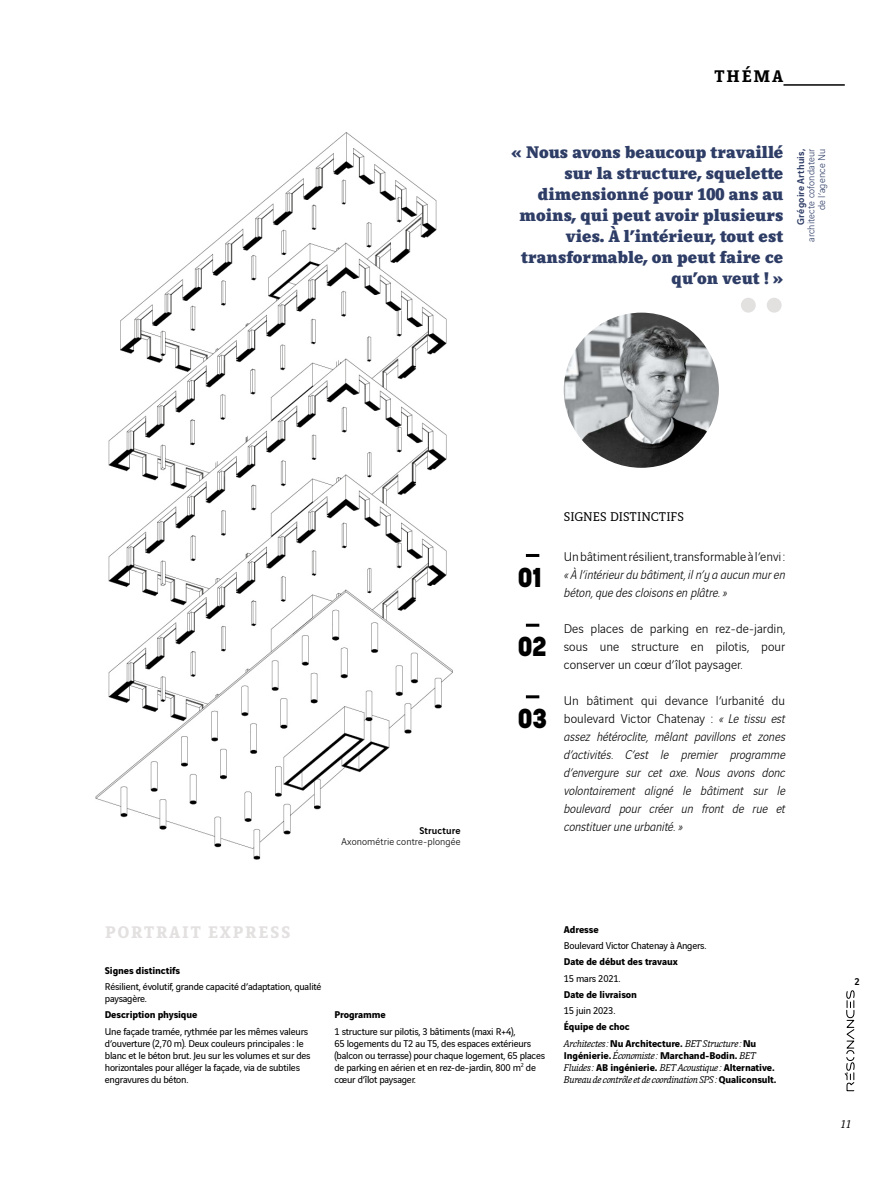
<style>
.page{position:relative;width:893px;height:1191px;background:#fff}
.page>*{position:absolute;margin:0;border:0;box-sizing:border-box;transform-origin:0 0}
.t1{font:800 27px "Korolev";color:#000}
.t2{font:900 18px/21px "Vinci Serif";color:#2e3d66;text-align:right}
.t3{font:700 18px "Vinci Serif";letter-spacing:.1em;color:#e3e0e0}
.t4{font:700 18px "Vinci Serif";letter-spacing:.1em;color:#000}
.t5{font:italic 300 13.5px/18px "Vinci Sans";color:#000}
.t6{font:300 13.5px/18px "Vinci Sans";color:#000;text-align:justify}
.t7{font:13.5px "Vinci Serif";color:#000}
.t8{font:italic 12px "Vinci Serif";color:#000}
.t9{font:10.5px/12px "Vinci Sans";letter-spacing:-.02em;color:#000}
.t10{font:700 10.5px/12px "Vinci Sans";letter-spacing:-.01em;color:#000}
.t11{font:italic 10.5px "Vinci Serif";letter-spacing:-.02em;color:#000}
.t12{font:300 10.5px/10.5px "Vinci Sans";letter-spacing:.01em;color:#2e3d66;text-align:right}
.t13{font:300 10.5px "Vinci Sans";letter-spacing:.01em;color:#000}
.t14{font:500 10.5px "Vinci Sans";letter-spacing:.01em;color:#2e3d66}
.t15{font:500 10.5px "Vinci Sans";letter-spacing:.01em;color:#000}
.s1{font-style:italic}
.s2{font-style:normal}
.s3{font-family:"Vinci Sans";font-weight:700;font-style:normal}
.s4{font-family:"Vinci Serif";font-weight:400;font-style:italic}
</style>
<div class="page">
<hr style="left:783px;top:84px;width:62px;height:2px;background:#000">
<svg style="left:844px;top:990px;width:11px;height:101px"></svg>
<svg style="left:526px;top:554px;width:13px;height:3px"></svg>
<svg style="left:526px;top:623px;width:13px;height:3px"></svg>
<svg style="left:526px;top:695px;width:13px;height:3px"></svg>
<img style="left:95px;top:132px;width:358px;height:728px">
<div style="left:767px;top:298px;width:15px;height:15px;background:#e3e0e0;border-radius:50%"></div>
<div style="left:741px;top:298px;width:15px;height:15px;background:#e3e0e0;border-radius:50%"></div>
<img style="left:564px;top:313px;width:155px;height:155px">
<h2 class="t4" style="left:715px;top:63px;width:70px">THÉMA</h2>
<h2 class="t2" style="left:511px;top:141px;width:274px">« Nous avons beaucoup travaillé sur la structure, squelette dimensionné pour 100 ans au moins, qui peut avoir plusieurs vies. À l’intérieur, tout est transformable, on peut faire ce qu’on veut ! »</h2>
<p class="t14" style="left:792px;top:225px;width:77px;rotate:-90deg">Grégoire Arthuis,</p>
<p class="t12" style="left:805px;top:242px;width:95px;rotate:-90deg">architecte cofondateur de l’agence Nu</p>
<p class="t15" style="left:419px;top:822px;width:43px">Structure</p>
<p class="t13" style="left:341px;top:833px;width:121px">Axonométrie contre-plongée</p>
<h1 class="t1" style="left:518px;top:560px;width:26px">01</h1>
<h1 class="t1" style="left:518px;top:630px;width:31px">02</h1>
<h1 class="t1" style="left:518px;top:701px;width:31px">03</h1>
<p class="t7" style="left:564px;top:507px;width:122px">SIGNES DISTINCTIFS</p>
<p class="t6" style="left:564px;top:547px;width:223px">Un bâtiment résilient, transformable à l’envi :</p>
<p class="t5" style="left:564px;top:565px;width:223px">« À l’intérieur du bâtiment, il n’y a aucun mur en béton, que des cloisons en plâtre. »</p>
<p class="t6" style="left:564px;top:619px;width:223px">Des places de parking en rez-de-jardin, sous une structure en pilotis, pour conserver un cœur d’îlot paysager<span class="s1">.</span></p>
<p class="t5" style="left:564px;top:691px;width:223px;text-align:justify"><span class="s2">Un bâtiment qui devance l’urbanité du boulevard Victor Chatenay :</span> « Le tissu est assez hétéroclite, mêlant pavillons et zones d’activités. C’est le premier programme d’envergure sur cet axe. Nous avons donc volontairement aligné le bâtiment sur le boulevard pour créer un front de rue et constituer une urbanité. »</p>
<h2 class="t3" style="left:105px;top:919px;width:187px">PORTRAIT EXPRESS</h2>
<p class="t10" style="left:105px;top:963px;width:77px">Signes distinctifs</p>
<p class="t9" style="left:105px;top:979px;width:218px">Résilient, évolutif, grande capacité d’adaptation, qualité paysagère.</p>
<p class="t10" style="left:105px;top:1008px;width:94px">Description physique</p>
<p class="t9" style="left:105px;top:1024px;width:207px">Une façade tramée, rythmée par les mêmes valeurs d’ouverture (2,70 m). Deux couleurs principales : le blanc et le béton brut. Jeu sur les volumes et sur des horizontales pour alléger la façade, via de subtiles engravures du béton.</p>
<p class="t10" style="left:334px;top:1008px;width:53px">Programme</p>
<p class="t9" style="left:334px;top:1024px;width:212px">1 structure sur pilotis, 3 bâtiments (maxi R+4),<br>65 logements du T2 au T5, des espaces extérieurs (balcon ou terrasse) pour chaque logement, 65 places de parking en aérien et en rez-de-jardin, 800 m<sup>2</sup> de cœur d’îlot paysager.</p>
<p class="t10" style="left:564px;top:922px;width:36px">Adresse</p>
<p class="t9" style="left:564px;top:938px;width:144px">Boulevard Victor Chatenay à Angers.</p>
<p class="t10" style="left:564px;top:955px;width:115px">Date de début des travaux</p>
<p class="t9" style="left:564px;top:971px;width:58px">15 mars 2021.</p>
<p class="t10" style="left:564px;top:987px;width:75px">Date de livraison</p>
<p class="t9" style="left:564px;top:1003px;width:53px">15 juin 2023.</p>
<p class="t10" style="left:564px;top:1020px;width:68px">Équipe de choc</p>
<p class="t11" style="left:564px;top:1036px;width:194px">Architectes : <span class="s3">Nu Architecture.</span> BET Structure : <span class="s3">Nu</span></p>
<p class="t10" style="left:564px;top:1048px;width:212px">Ingénierie. <span class="s4">Économiste :</span> Marchand-Bodin. <span class="s4">BET<br>Fluides :</span> AB ingénierie. <span class="s4">BET Acoustique :</span> Alternative.</p>
<p class="t11" style="left:564px;top:1072px;width:214px">Bureau de contrôle et de coordination SPS : <span class="s3">Qualiconsult.</span></p>
<p class="t15" style="left:854px;top:973px;width:7px">2</p>
<p class="t8" style="left:840px;top:1116px;width:13px">11</p>
</div>
